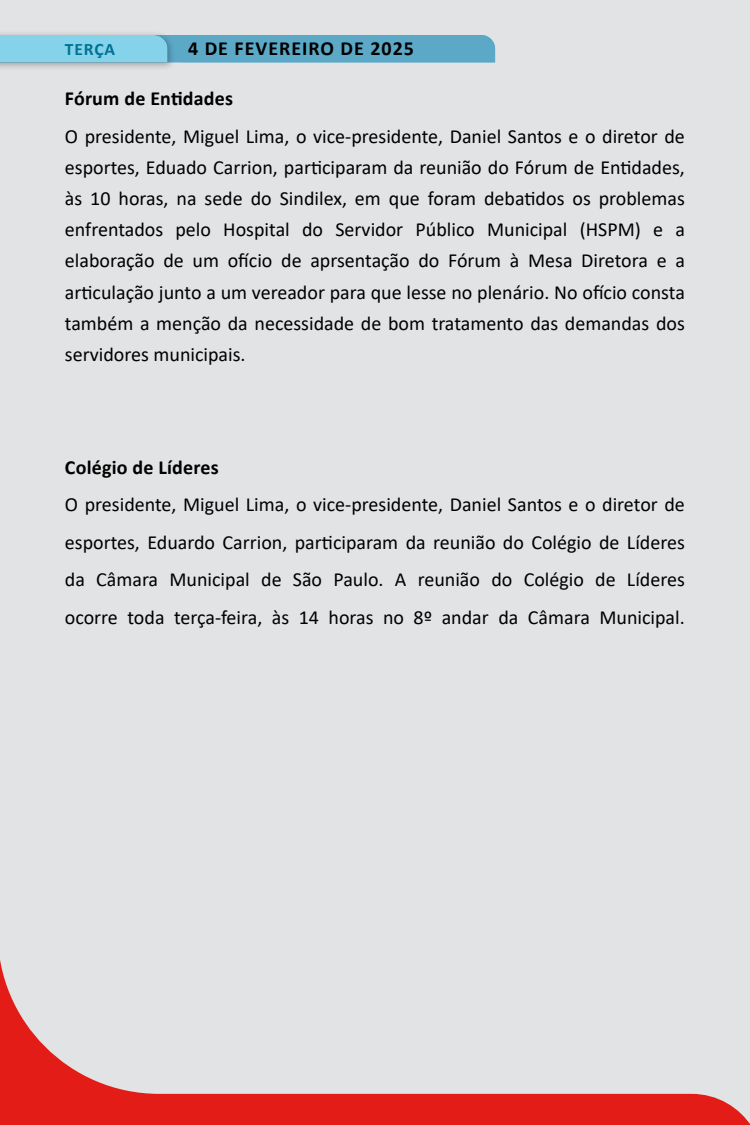
<style>
.page{position:relative;width:750px;height:1125px;background:#e2e3e4}
.page>*{position:absolute;margin:0;border:0;box-sizing:border-box;transform-origin:0 0}
.t1{font:20px/31.2px "Calibri";color:#000;text-align:justify}
.t2{font:700 20px "Calibri";letter-spacing:.01em;color:#000}
.t3{font:700 20px "Calibri";letter-spacing:.05em;color:#000}
.t4{font:700 17.5px "Calibri";letter-spacing:.05em;color:#007392}
</style>
<div class="page">
<svg style="left:0;top:960px;width:750px;height:165px"></svg>
<div style="left:0;top:30px;width:176px;height:41px;background:#000;opacity:.3"></div>
<svg style="left:0;top:35px;width:495px;height:27px;background:#69b6d2"></svg>
<p class="t4" style="left:65px;top:37px;width:52px">TERÇA</p>
<p class="t3" style="left:188px;top:34px;width:227px">4 DE FEVEREIRO DE 2025</p>
<p class="t2" style="left:65px;top:84px;width:170px">Fórum de Entidades</p>
<p class="t1" style="left:65px;top:120px;width:622px">O presidente, Miguel Lima, o vice-presidente, Daniel Santos e o diretor de esportes, Eduado Carrion, participaram da reunião do Fórum de Entidades, às 10 horas, na sede do Sindilex, em que foram debatidos os problemas enfrentados pelo Hospital do Servidor Público Municipal (HSPM) e a elaboração de um ofício de aprsentação do Fórum à Mesa Diretora e a articulação junto a um vereador para que lesse no plenário. No ofício consta também a menção da necessidade de bom tratamento das demandas dos servidores municipais.</p>
<p class="t2" style="left:65px;top:453px;width:155px">Colégio de Líderes</p>
<p class="t1" style="left:65px;top:485px;width:622px;line-height:37.5px">O presidente, Miguel Lima, o vice-presidente, Daniel Santos e o diretor de esportes, Eduardo Carrion, participaram da reunião do Colégio de Líderes da Câmara Municipal de São Paulo. A reunião do Colégio de Líderes ocorre toda terça-feira, às 14 horas no 8º andar da Câmara Municipal.</p>
</div>
